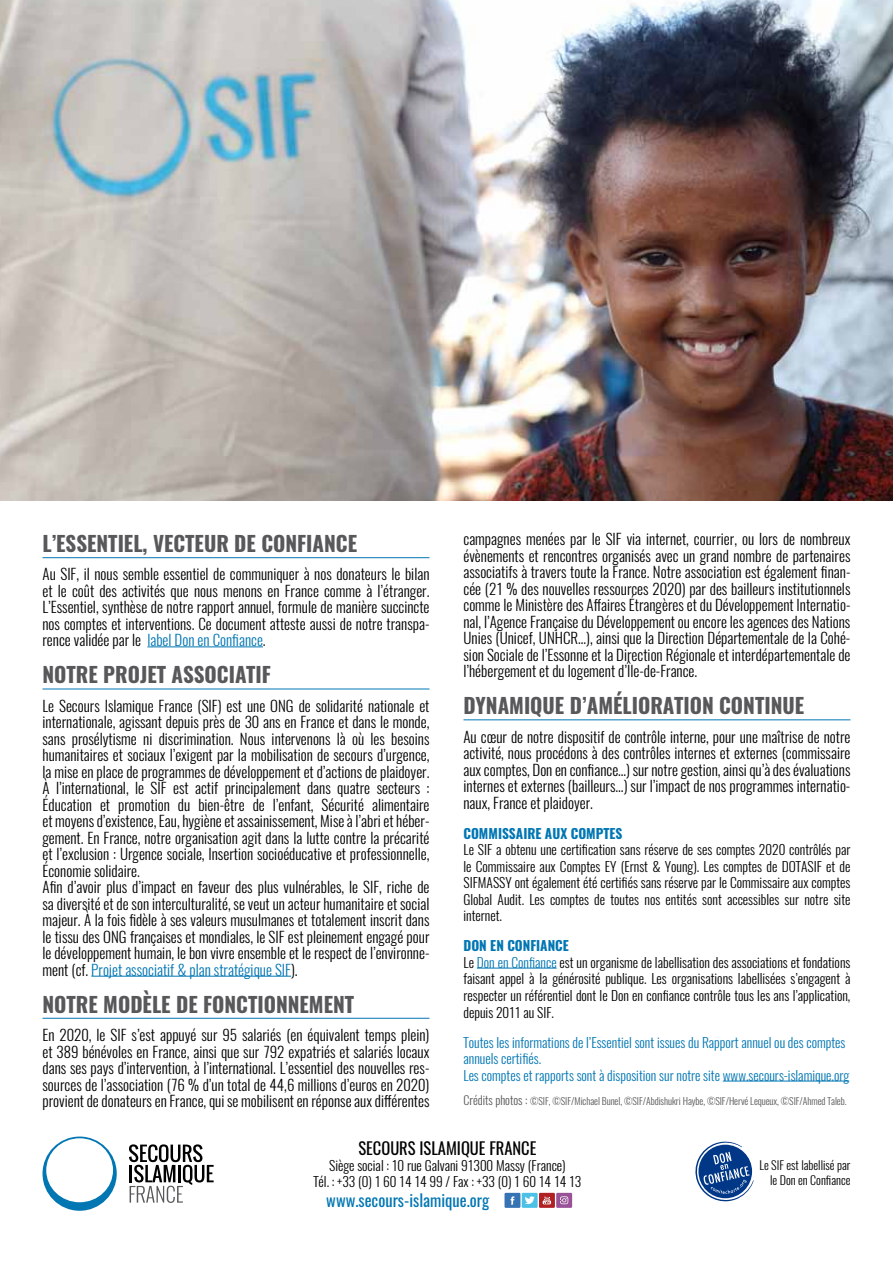
<style>
.page{position:relative;width:893px;height:1263px;background:#fff}
.page>*{position:absolute;margin:0;border:0;box-sizing:border-box;transform-origin:0 0}
.t1{font:700 21px "Oswald";color:#58585a}
.t2{font:16.5px "Oswald";color:#0076b3}
.t3{font:16.5px "Oswald";color:#000}
.t4{font:300 15px/16.5px "Oswald";color:#000;text-align:justify}
.t5{font:300 13.5px/16.5px "Oswald";color:#000;text-align:justify}
.t6{font:300 13.5px/16.5px "Oswald";color:#0076b3}
.t7{font:700 13.5px "Oswald";color:#0076b3}
.t8{font:300 12px/15px "Oswald";color:#000;text-align:right}
.t9{font:300 9.75px "Oswald";letter-spacing:-.005em;color:#58585a}
.s1{color:#0076b3}
.s2{font-weight:700;color:#0076b3}
.s3{font-size:12px}
</style>
<div class="page">
<img style="left:0;top:0;width:893px;height:501px">
<hr style="left:147px;top:647px;width:116px;height:1px;background:#0076b3">
<hr style="left:91px;top:976px;width:200px;height:1px;background:#0076b3">
<hr style="left:477px;top:968px;width:80px;height:1px;background:#0076b3">
<hr style="left:723px;top:1081px;width:126px;height:1px;background:#0076b3">
<svg style="left:695px;top:1141px;width:59px;height:61px"></svg>
<svg style="left:43px;top:1136px;width:74px;height:75px"></svg>
<svg style="left:129px;top:1144px;width:85px;height:59px"></svg>
<div style="left:504px;top:1193px;width:16px;height:15px;background:#3573b4"></div>
<svg style="left:511px;top:1196px;width:3px;height:9px"></svg>
<div style="left:539px;top:1193px;width:16px;height:15px;background:#b12124"></div>
<svg style="left:543px;top:1197px;width:8px;height:7px"></svg>
<div style="left:522px;top:1193px;width:16px;height:15px;background:#4cc1e7"></div>
<svg style="left:525px;top:1196px;width:10px;height:8px"></svg>
<div style="left:556px;top:1193px;width:16px;height:15px;background:#995297"></div>
<svg style="left:560px;top:1196px;width:8px;height:8px"></svg>
<hr style="left:43px;top:557px;width:386px;height:1px;background:#0076b3">
<hr style="left:43px;top:689px;width:386px;height:1px;background:#0076b3">
<hr style="left:463px;top:719px;width:387px;height:1px;background:#0076b3">
<hr style="left:43px;top:1018px;width:386px;height:1px;background:#0076b3">
<h1 class="t1" style="left:43px;top:529px;width:316px">L’ESSENTIEL, VECTEUR DE CONFIANCE</h1>
<p class="t4" style="left:43px;top:566px;width:388px">Au SIF, il nous semble essentiel de communiquer à nos donateurs le bilan et le coût des activités que nous menons en France comme à l’étranger.<br>L’Essentiel, synthèse de notre rapport annuel, formule de manière succincte nos comptes et interventions. Ce document atteste aussi de notre transpa&shy;rence validée par le <span class="s1">label Don en Confiance</span>.</p>
<h1 class="t1" style="left:43px;top:660px;width:230px">NOTRE PROJET ASSOCIATIF</h1>
<p class="t4" style="left:43px;top:697px;width:388px;text-align:left">Le Secours Islamique France (SIF) est une ONG de solidarité nationale et internationale, agissant depuis près de 30 ans en France et dans le monde, sans prosélytisme ni discrimination. Nous intervenons là où les besoins humanitaires et sociaux l’exigent par la mobilisation de secours d’urgence, la mise en place de programmes de développement et d’actions de plaidoyer.<br>À l’international, le SIF est actif principalement dans quatre secteurs :<br>Éducation et promotion du bien-être de l’enfant, Sécurité alimentaire et moyens d’existence, Eau, hygiène et assainissement, Mise à l’abri et héber&shy;gement. En France, notre organisation agit dans la lutte contre la précarité et l’exclusion : Urgence sociale, Insertion socioéducative et professionnelle, Économie solidaire.<br>Afin d’avoir plus d’impact en faveur des plus vulnérables, le SIF, riche de sa diversité et de son interculturalité, se veut un acteur humanitaire et social majeur. à la fois fidèle à ses valeurs musulmanes et totalement inscrit dans le tissu des ONG françaises et mondiales, le SIF est pleinement engagé pour le développement humain, le bon vivre ensemble et le respect de l’environne&shy;ment (cf. <span class="s1">Projet associatif &amp; plan stratégique SIF</span>).</p>
<h1 class="t1" style="left:43px;top:989px;width:313px">NOTRE MODÈLE DE FONCTIONNEMENT</h1>
<p class="t4" style="left:43px;top:1027px;width:388px">En 2020, le SIF s’est appuyé sur 95 salariés (en équivalent temps plein) et 389 bénévoles en France, ainsi que sur 792 expatriés et salariés locaux dans ses pays d’intervention, à l’international. L’essentiel des nouvelles res&shy;sources de l’association (76 % d’un total de 44,6 millions d’euros en 2020) provient de donateurs en France, qui se mobilisent en réponse aux différentes</p>
<p class="t4" style="left:463px;top:531px;width:388px">campagnes menées par le SIF via internet, courrier, ou lors de nombreux évènements et rencontres organisés avec un grand nombre de partenaires associatifs à travers toute la France. Notre association est également finan&shy;cée (21 % des nouvelles ressources 2020) par des bailleurs institutionnels comme le Ministère des Affaires étrangères et du Développement Internatio&shy;nal, l’Agence Française du Développement ou encore les agences des Nations Unies (Unicef, UNHCR…), ainsi que la Direction Départementale de la Cohé&shy;sion Sociale de l’Essonne et la Direction Régionale et interdépartementale de l’hébergement et du logement d’île-de-France.</p>
<h1 class="t1" style="left:463px;top:691px;width:342px">DYNAMIQUE D’AMéLIORATION CONTINUE</h1>
<p class="t4" style="left:463px;top:728px;width:388px">Au cœur de notre dispositif de contrôle interne, pour une maîtrise de notre activité, nous procédons à des contrôles internes et externes (commissaire aux comptes, Don en confiance…) sur notre gestion, ainsi qu’à des évaluations internes et externes (bailleurs...) sur l’impact de nos programmes internatio&shy;naux, France et plaidoyer.</p>
<p class="t7" style="left:463px;top:824px;width:160px">COMMISSAIRE AUX COMPTES</p>
<p class="t5" style="left:463px;top:841px;width:388px">Le SIF a obtenu une certification sans réserve de ses comptes 2020 contrôlés par le Commissaire aux Comptes EY (Ernst &amp; Young). Les comptes de DOTASIF et de SIFMASSY ont également été certifiés sans réserve par le Commissaire aux comptes Global Audit. Les comptes de toutes nos entités sont accessibles sur notre site internet.</p>
<p class="t5" style="left:463px;top:937px;width:388px;text-align:left"><span class="s2">DON EN CONFIANCE<br></span>Le <span class="s1">Don en Confiance</span> est un organisme de labellisation des associations et fondations faisant appel à la générosité publique. Les organisations labellisées s’engagent à respecter un référentiel dont le Don en confiance contrôle tous les ans l’application, depuis 2011 au SIF.</p>
<p class="t6" style="left:463px;top:1034px;width:387px">Toutes les informations de l’Essentiel sont issues du Rapport annuel ou des comptes annuels certifiés.<br>Les comptes et rapports sont à disposition sur notre site www.secours-islamique.org</p>
<p class="t9" style="left:463px;top:1095px;width:385px"><span class="s3">Crédits photos :</span> ©SIF, ©SIF/Michael Bunel, ©SIF/Abdishukri Haybe, ©SIF/Hervé Lequeux, ©SIF/Ahmed Taleb.</p>
<p class="t3" style="left:358px;top:1137px;width:180px">SECOURS ISLAMIQUE FRANCE</p>
<p class="t5" style="left:313px;top:1158px;width:270px;text-align:center">Siège social : 10 rue Galvani 91300 Massy (France)<br>Tél. : +33 (0) 1 60 14 14 99 / Fax : +33 (0) 1 60 14 14 13</p>
<p class="t2" style="left:326px;top:1189px;width:164px">www.secours-islamique.org</p>
<p class="t8" style="left:759px;top:1157px;width:93px">Le SIF est labellisé par le Don en Confiance</p>
</div>
